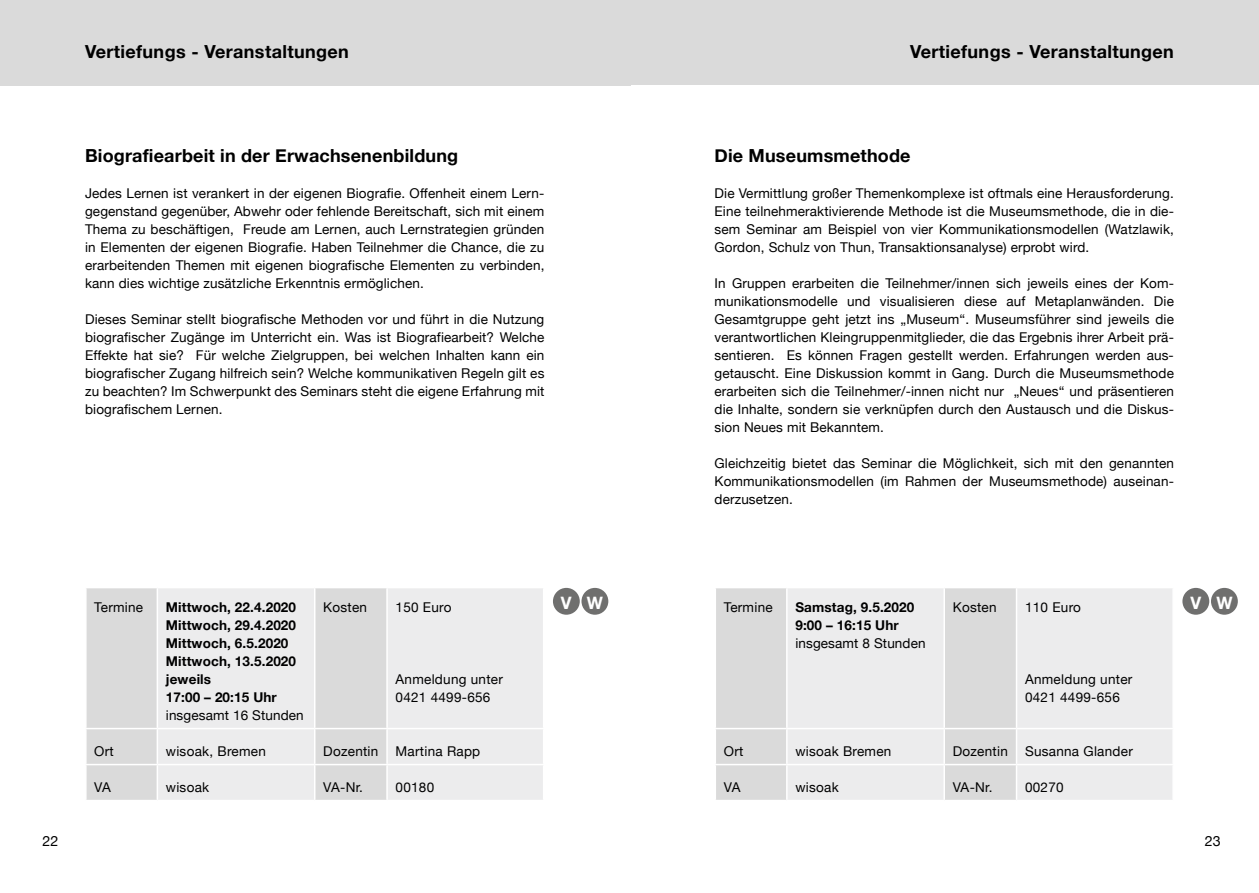
<style>
.page{position:relative;width:1259px;height:893px;background:#fff}
.page>*{position:absolute;margin:0;border:0;box-sizing:border-box;transform-origin:0 0}
.t1{font:700 18px "Helvetica Neue";letter-spacing:.01em;color:#000}
.t2{font:700 17.1px "Helvetica Neue";color:#fff}
.t3{font:14.25px "Helvetica Neue";color:#000}
.t4{font:13.5px/18px "Helvetica Neue";letter-spacing:.01em;color:#000;text-align:justify}
.t5{font:700 13.5px/18px "Helvetica Neue";letter-spacing:.01em;color:#000}
</style>
<div class="page">
<div style="left:629px;top:0;width:630px;height:85px;background:#dadada"></div>
<div style="left:0;top:0;width:630px;height:85px;background:#dadada"></div>
<div style="left:87px;top:588px;width:70px;height:212px;background:#dadada"></div>
<svg style="left:158px;top:588px;width:385px;height:212px;background:#e8e8e9"></svg>
<hr style="left:314px;top:588px;width:1px;height:140px;background:#fff">
<hr style="left:386px;top:588px;width:2px;height:140px;background:#fff">
<hr style="left:85px;top:728px;width:72px;height:1px;background:#fff">
<hr style="left:157px;top:728px;width:158px;height:1px;background:#fff">
<hr style="left:315px;top:728px;width:72px;height:1px;background:#fff">
<hr style="left:314px;top:729px;width:1px;height:35px;background:#fff">
<hr style="left:387px;top:728px;width:157px;height:1px;background:#fff">
<hr style="left:386px;top:729px;width:2px;height:35px;background:#fff">
<hr style="left:314px;top:765px;width:1px;height:35px;background:#fff">
<hr style="left:386px;top:765px;width:2px;height:35px;background:#fff">
<hr style="left:85px;top:764px;width:72px;height:1px;background:#fff">
<hr style="left:157px;top:764px;width:158px;height:1px;background:#fff">
<hr style="left:315px;top:764px;width:72px;height:1px;background:#fff">
<hr style="left:387px;top:764px;width:157px;height:1px;background:#fff">
<div style="left:581px;top:588px;width:27px;height:27px;background:#6f6f6e;border-radius:50%"></div>
<div style="left:553px;top:588px;width:27px;height:27px;background:#6f6f6e;border-radius:50%"></div>
<div style="left:716px;top:588px;width:70px;height:212px;background:#dadada"></div>
<svg style="left:788px;top:588px;width:384px;height:212px;background:#e9e9ea"></svg>
<hr style="left:943px;top:588px;width:2px;height:140px;background:#fff">
<hr style="left:1015px;top:588px;width:2px;height:140px;background:#fff">
<hr style="left:714px;top:728px;width:73px;height:1px;background:#fff">
<hr style="left:787px;top:728px;width:157px;height:1px;background:#fff">
<hr style="left:944px;top:728px;width:72px;height:1px;background:#fff">
<hr style="left:943px;top:729px;width:2px;height:35px;background:#fff">
<hr style="left:1016px;top:728px;width:158px;height:1px;background:#fff">
<hr style="left:1015px;top:729px;width:2px;height:35px;background:#fff">
<hr style="left:943px;top:765px;width:2px;height:35px;background:#fff">
<hr style="left:1015px;top:765px;width:2px;height:35px;background:#fff">
<hr style="left:714px;top:764px;width:73px;height:1px;background:#fff">
<hr style="left:787px;top:764px;width:157px;height:1px;background:#fff">
<hr style="left:944px;top:764px;width:72px;height:1px;background:#fff">
<hr style="left:1016px;top:764px;width:158px;height:1px;background:#fff">
<div style="left:1211px;top:588px;width:26px;height:27px;background:#6f6f6e;border-radius:50%"></div>
<div style="left:1182px;top:588px;width:27px;height:27px;background:#6f6f6e;border-radius:50%"></div>
<h1 class="t1" style="left:85px;top:37px;width:265px">Vertiefungs - Veranstaltungen</h1>
<h1 class="t1" style="left:910px;top:37px;width:265px">Vertiefungs - Veranstaltungen</h1>
<h1 class="t1" style="left:85px;top:141px;width:375px">Biografiearbeit in der Erwachsenenbildung</h1>
<p class="t4" style="left:85px;top:185px;width:461px">Jedes Lernen ist verankert in der eigenen Biografie. Offenheit einem Lern&shy;gegenstand gegenüber, Abwehr oder fehlende Bereitschaft, sich mit einem Thema zu beschäftigen, Freude am Lernen, auch Lernstrategien gründen in Elementen der eigenen Biografie. Haben Teilnehmer die Chance, die zu erarbeitenden Themen mit eigenen biografische Elementen zu verbinden, kann dies wichtige zusätzliche Erkenntnis ermöglichen.</p>
<p class="t4" style="left:85px;top:311px;width:461px">Dieses Seminar stellt biografische Methoden vor und führt in die Nutzung biografischer Zugänge im Unterricht ein. Was ist Biografiearbeit? Welche Effekte hat sie? Für welche Zielgruppen, bei welchen Inhalten kann ein biografischer Zugang hilfreich sein? Welche kommunikativen Regeln gilt es zu beachten? Im Schwerpunkt des Seminars steht die eigene Erfahrung mit biografischem Lernen.</p>
<h1 class="t1" style="left:714px;top:141px;width:198px">Die Museumsmethode</h1>
<p class="t4" style="left:714px;top:185px;width:461px">Die Vermittlung großer Themenkomplexe ist oftmals eine Herausforderung.<br>Eine teilnehmeraktivierende Methode ist die Museumsmethode, die in die&shy;sem Seminar am Beispiel von vier Kommunikationsmodellen (Watzlawik, Gordon, Schulz von Thun, Transaktionsanalyse) erprobt wird.</p>
<p class="t4" style="left:714px;top:275px;width:461px">In Gruppen erarbeiten die Teilnehmer/innen sich jeweils eines der Kom&shy;munikationsmodelle und visualisieren diese auf Metaplanwänden. Die Gesamtgruppe geht jetzt ins „Museum“. Museumsführer sind jeweils die verantwortlichen Kleingruppenmitglieder, die das Ergebnis ihrer Arbeit prä&shy;sentieren. Es können Fragen gestellt werden. Erfahrungen werden aus&shy;getauscht. Eine Diskussion kommt in Gang. Durch die Museumsmethode erarbeiten sich die Teilnehmer/-innen nicht nur „Neues“ und präsentieren die Inhalte, sondern sie verknüpfen durch den Austausch und die Diskus&shy;sion Neues mit Bekanntem.</p>
<p class="t4" style="left:714px;top:455px;width:461px">Gleichzeitig bietet das Seminar die Möglichkeit, sich mit den genannten Kommunikationsmodellen (im Rahmen der Museumsmethode) auseinan&shy;derzusetzen.</p>
<p class="t4" style="left:94px;top:599px;width:50px">Termine</p>
<p class="t5" style="left:166px;top:599px;width:132px">Mittwoch, 22.4.2020<br>Mittwoch, 29.4.2020<br>Mittwoch, 6.5.2020<br>Mittwoch, 13.5.2020 jeweils<br>17:00 – 20:15 Uhr</p>
<p class="t4" style="left:166px;top:707px;width:139px">insgesamt 16 Stunden</p>
<p class="t4" style="left:323px;top:599px;width:45px">Kosten</p>
<p class="t4" style="left:395px;top:599px;width:57px">150 Euro</p>
<p class="t4" style="left:395px;top:671px;width:109px">Anmeldung unter<br>0421 4499-656</p>
<p class="t2" style="left:561px;top:589px;width:43px">V W</p>
<p class="t4" style="left:724px;top:599px;width:50px">Termine</p>
<p class="t5" style="left:795px;top:599px;width:120px">Samstag, 9.5.2020<br>9:00 – 16:15 Uhr</p>
<p class="t4" style="left:795px;top:635px;width:132px">insgesamt 8 Stunden</p>
<p class="t4" style="left:952px;top:599px;width:45px">Kosten</p>
<p class="t4" style="left:1025px;top:599px;width:57px">110 Euro</p>
<p class="t4" style="left:1025px;top:671px;width:109px">Anmeldung unter<br>0421 4499-656</p>
<p class="t2" style="left:1190px;top:589px;width:43px">V W</p>
<p class="t4" style="left:94px;top:743px;width:21px">Ort</p>
<p class="t4" style="left:166px;top:743px;width:102px">wisoak, Bremen</p>
<p class="t4" style="left:323px;top:743px;width:57px">Dozentin</p>
<p class="t4" style="left:395px;top:743px;width:86px">Martina Rapp</p>
<p class="t4" style="left:94px;top:779px;width:18px">VA</p>
<p class="t4" style="left:166px;top:779px;width:45px">wisoak</p>
<p class="t4" style="left:323px;top:779px;width:41px">VA-Nr.</p>
<p class="t4" style="left:395px;top:779px;width:40px">00180</p>
<p class="t4" style="left:724px;top:743px;width:21px">Ort</p>
<p class="t4" style="left:795px;top:743px;width:97px">wisoak Bremen</p>
<p class="t4" style="left:952px;top:743px;width:57px">Dozentin</p>
<p class="t4" style="left:1025px;top:743px;width:109px">Susanna Glander</p>
<p class="t4" style="left:724px;top:779px;width:18px">VA</p>
<p class="t4" style="left:795px;top:779px;width:45px">wisoak</p>
<p class="t4" style="left:952px;top:779px;width:41px">VA-Nr.</p>
<p class="t4" style="left:1025px;top:779px;width:40px">00270</p>
<p class="t3" style="left:43px;top:831px;width:17px">22</p>
<p class="t3" style="left:1204px;top:831px;width:17px">23</p>
</div>
